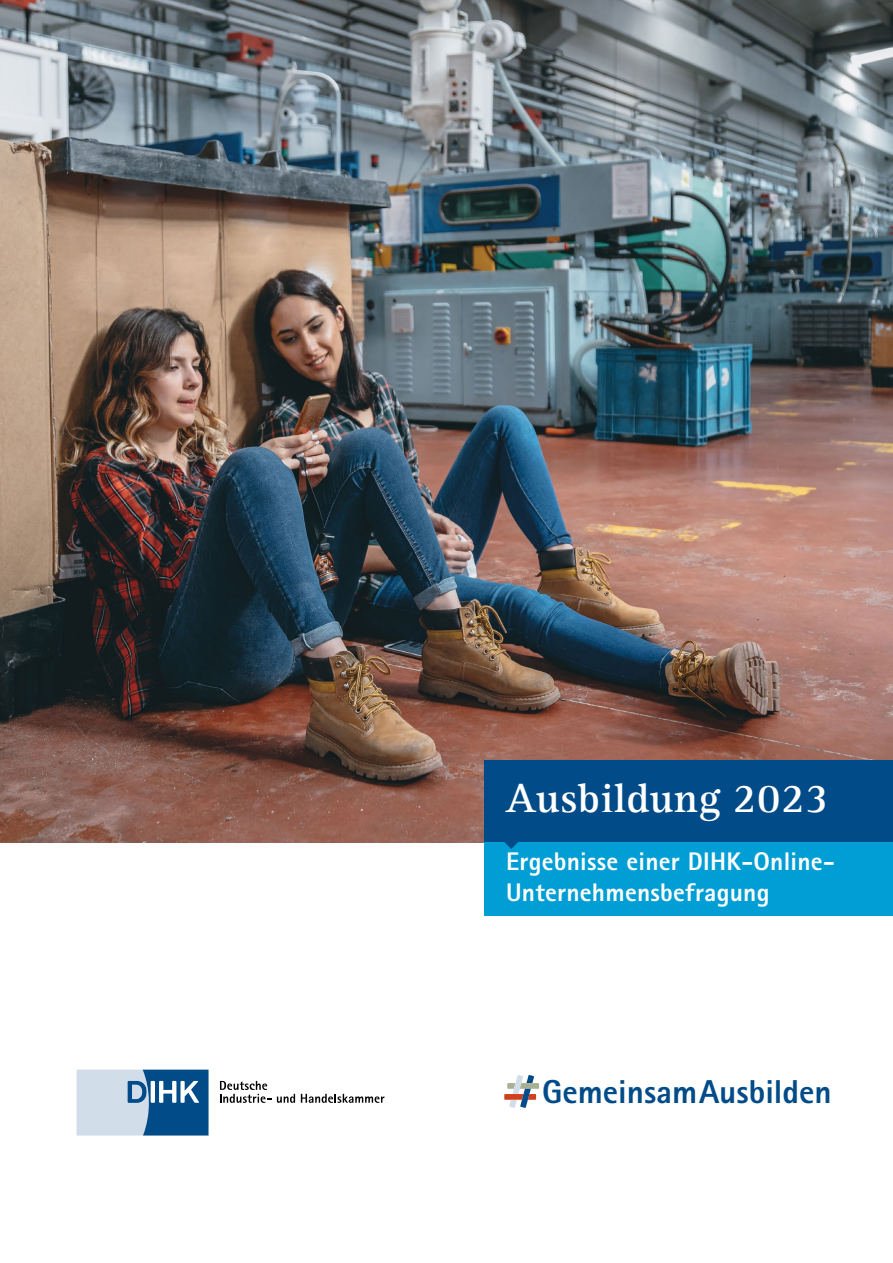
<style>
.page{position:relative;width:893px;height:1263px;background:#fff}
.page>*{position:absolute;margin:0;border:0;box-sizing:border-box;transform-origin:0 0}
.P-Titel{font:700 42px "Agfa Rotis Serif";letter-spacing:.02em;color:#fff}
.Images{font:800 33.15px "Agfa Rotis Sans Serif";color:#004b88}
.P-Subtitel{font:800 25.5px/30.6px "Agfa Rotis Sans Serif";letter-spacing:.01em;color:#fff}
</style>
<div class="page">
<img style="left:0;top:0;width:893px;height:842px">
<div style="left:485px;top:760px;width:408px;height:82px;background:#004b88"></div>
<div style="left:485px;top:842px;width:408px;height:73px;background:#009ed4"></div>
<svg style="left:504px;top:842px;width:14px;height:7px"></svg>
<svg style="left:77px;top:1069px;width:132px;height:66px;background:#7aa0c1"></svg>
<svg style="left:277px;top:1094px;width:18px;height:9px"></svg>
<svg style="left:301px;top:1094px;width:83px;height:9px"></svg>
<svg style="left:220px;top:1081px;width:51px;height:22px"></svg>
<svg style="left:504px;top:1075px;width:35px;height:33px"></svg>
<p class="P-Titel" style="left:506px;top:773px;width:324px">Ausbildung 2023</p>
<p class="P-Subtitel" style="left:506px;top:846px;width:330px">Ergebnisse einer DIHK-Online-<br>Unternehmensbefragung</p>
<p class="Images" style="left:542px;top:1071px;width:291px">GemeinsamAusbilden</p>
</div>
